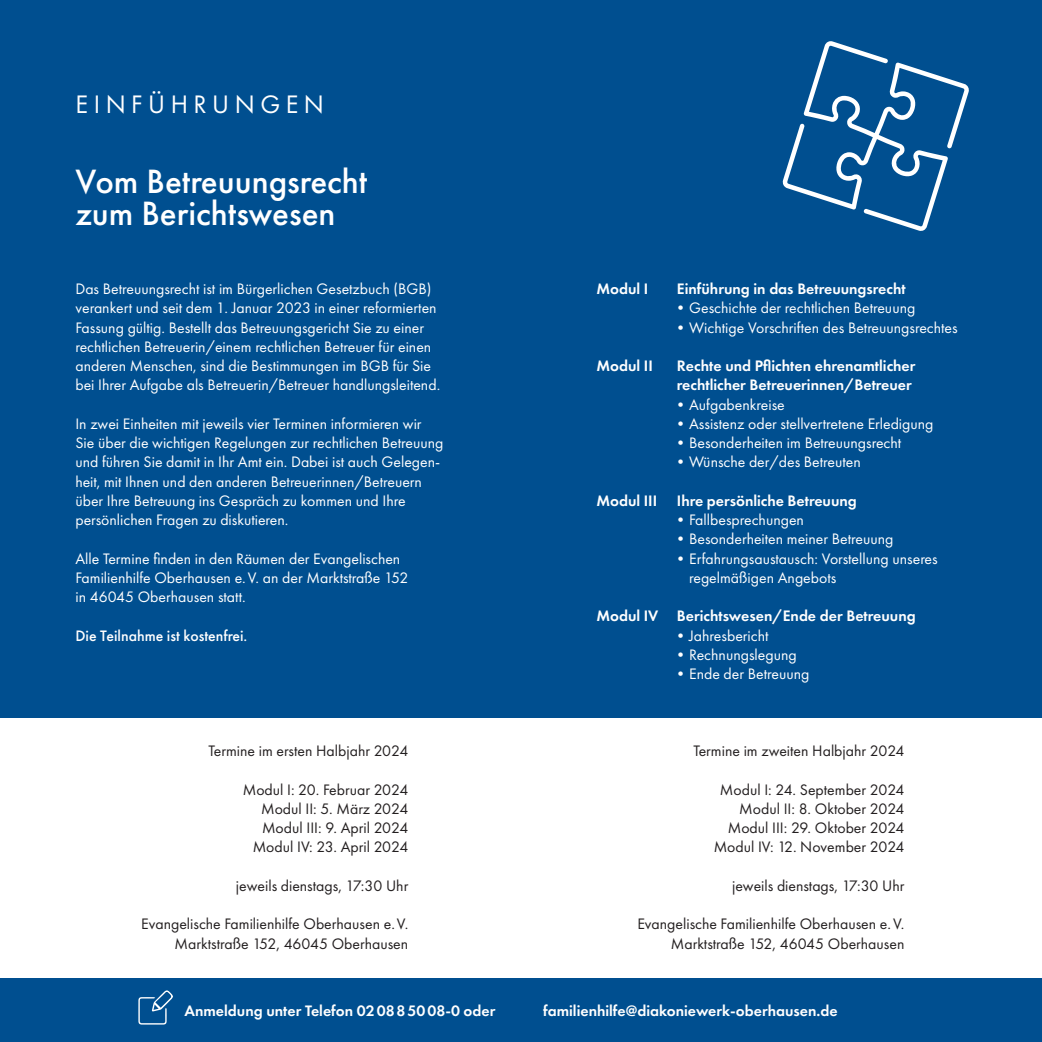
<style>
.page{position:relative;width:1042px;height:1042px;background:#fff}
.page>*{position:absolute;margin:0;border:0;box-sizing:border-box;transform-origin:0 0}
.t1{font:500 35px/31.5px "Futura PT";color:#fff}
.t2{font:26.25px "Futura PT";letter-spacing:.21em;color:#fff}
.t3{font:15.75px/19.2px "Futura PT";color:#fff}
.t4{font:15.75px/19.2px "Futura PT";color:#231f20;text-align:right}
.t5{font:600 15.75px/19.2px "Futura PT";color:#fff}
.t6{font:500 15.75px "Futura PT";color:#fff}
</style>
<div class="page">
<div style="left:0;top:978px;width:1042px;height:64px;background:#004f90"></div>
<div style="left:0;top:0;width:1042px;height:718px;background:#004f90"></div>
<svg style="left:138px;top:990px;width:35px;height:34px"></svg>
<svg style="left:782px;top:41px;width:187px;height:190px"></svg>
<h2 class="t2" style="left:76px;top:88px;width:250px">EINFÜHRUNGEN</h2>
<h1 class="t1" style="left:75px;top:166px;width:293px">Vom Betreuungsrecht zum Berichtswesen</h1>
<p class="t3" style="left:75px;top:279px;width:366px">Das Betreuungsrecht ist im Bürgerlichen Gesetzbuch (BGB) verankert und seit dem 1. Januar 2023 in einer reformierten Fassung gültig. Bestellt das Betreuungsgericht Sie zu einer rechtlichen Betreuerin/einem rechtlichen Betreuer für einen anderen Menschen, sind die Bestimmungen im BGB für Sie bei Ihrer Aufgabe als Betreuerin/Betreuer handlungsleitend.</p>
<p class="t3" style="left:75px;top:414px;width:369px">In zwei Einheiten mit jeweils vier Terminen informieren wir Sie über die wichtigen Regelungen zur rechtlichen Betreuung und führen Sie damit in Ihr Amt ein. Dabei ist auch Gelegen&shy;heit, mit Ihnen und den anderen Betreuerinnen/Betreuern über Ihre Betreuung ins Gespräch zu kommen und Ihre persönlichen Fragen zu diskutieren.</p>
<p class="t3" style="left:75px;top:549px;width:334px">Alle Termine finden in den Räumen der Evangelischen<br>Familienhilfe Oberhausen e.V. an der Marktstraße 152 in 46045 Oberhausen statt.</p>
<p class="t6" style="left:75px;top:626px;width:173px">Die Teilnahme ist kostenfrei.</p>
<p class="t4" style="left:208px;top:741px;width:201px">Termine im ersten Halbjahr 2024</p>
<p class="t4" style="left:243px;top:780px;width:167px">Modul I: 20. Februar 2024<br>Modul II: 5. März 2024<br>Modul III: 9. April 2024<br>Modul IV: 23. April 2024</p>
<p class="t4" style="left:236px;top:876px;width:174px">jeweils dienstags, 17:30 Uhr</p>
<p class="t5" style="left:596px;top:279px;width:53px">Modul I</p>
<p class="t5" style="left:677px;top:279px;width:230px">Einführung in das Betreuungsrecht</p>
<p class="t3" style="left:673px;top:298px;width:244px">•Geschichte der rechtlichen Betreuung</p>
<p class="t3" style="left:673px;top:318px;width:286px">•Wichtige Vorschriften des Betreuungsrechtes</p>
<p class="t5" style="left:596px;top:356px;width:58px">Modul II</p>
<p class="t5" style="left:677px;top:356px;width:240px">Rechte und Pflichten ehrenamtlicher rechtlicher Betreuerinnen/Betreuer</p>
<p class="t3" style="left:673px;top:395px;width:113px">•Aufgabenkreise</p>
<p class="t3" style="left:673px;top:414px;width:262px">•Assistenz oder stellvertretene Erledigung</p>
<p class="t3" style="left:673px;top:433px;width:230px">•Besonderheiten im Betreuungsrecht</p>
<p class="t3" style="left:673px;top:452px;width:189px">•Wünsche der/des Betreuten</p>
<p class="t5" style="left:596px;top:491px;width:62px">Modul III</p>
<p class="t5" style="left:677px;top:491px;width:181px">Ihre persönliche Betreuung</p>
<p class="t3" style="left:673px;top:510px;width:133px">•Fallbesprechungen</p>
<p class="t3" style="left:673px;top:529px;width:222px">•Besonderheiten meiner Betreuung</p>
<p class="t3" style="left:689px;top:549px;width:250px;text-indent:-16px">•Erfahrungsaustausch: Vorstellung unseres regelmäßigen Angebots</p>
<p class="t5" style="left:596px;top:606px;width:321px">Modul IV Berichtswesen/Ende der Betreuung</p>
<p class="t3" style="left:673px;top:625px;width:97px">•Jahresbericht</p>
<p class="t3" style="left:673px;top:645px;width:125px">•Rechnungslegung</p>
<p class="t3" style="left:673px;top:664px;width:138px">•Ende der Betreuung</p>
<p class="t4" style="left:693px;top:741px;width:213px">Termine im zweiten Halbjahr 2024</p>
<p class="t4" style="left:713px;top:779px;width:192px">Modul I: 24. September 2024<br>Modul II: 8. Oktober 2024<br>Modul III: 29. Oktober 2024<br>Modul IV: 12. November 2024</p>
<p class="t4" style="left:732px;top:876px;width:174px">jeweils dienstags, 17:30 Uhr</p>
<p class="t4" style="left:141px;top:914px;width:269px">Evangelische Familienhilfe Oberhausen e.V.<br>Marktstraße 152, 46045 Oberhausen</p>
<p class="t4" style="left:637px;top:914px;width:269px">Evangelische Familienhilfe Oberhausen e.V.<br>Marktstraße 152, 46045 Oberhausen</p>
<p class="t5" style="left:184px;top:1001px;width:312px">Anmeldung unter Telefon 020885008-0 oder</p>
<p class="t5" style="left:543px;top:1001px;width:296px">familienhilfe@diakoniewerk-oberhausen.de</p>
</div>
